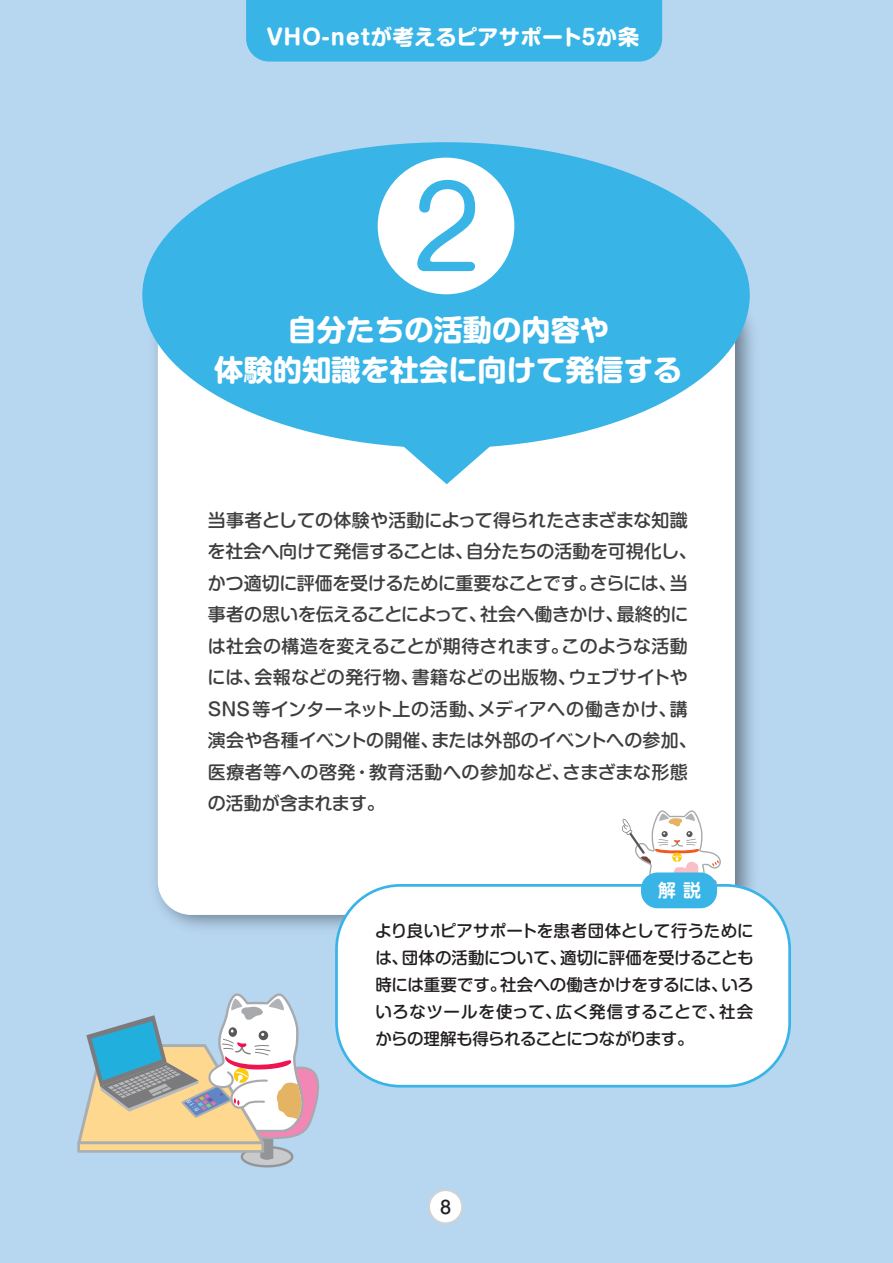
<style>
.page{position:relative;width:893px;height:1263px;background:#b7d6f0}
.page>*{position:absolute;margin:0;border:0;box-sizing:border-box;transform-origin:0 0}
.t1{font:111.6px "Shin M Go Pro";color:#39b4e7}
.t2{font:700 29.25px/39.8px "Shin M Go Pro";color:#fff;text-align:center}
.t3{font:700 21px "Shin M Go Pro";letter-spacing:.025em;color:#fff}
.t4{font:500 18px/31.5px "Shin M Go Pro";color:#3e3e3f}
.t5{font:700 17.85px "Shin M Go Pro De";color:#fff}
.t6{font:500 17.55px "Shin M Go Pro";color:#231f20}
.t7{font:500 16.5px/27px "Shin M Go Pro";letter-spacing:-.02em;color:#231f20;text-align:justify}
</style>
<div class="page">
<div style="left:158px;top:343px;width:577px;height:572px;background:#fff"></div>
<div style="left:336px;top:885px;width:454px;height:201px;background:#fff;border-radius:64px"></div>
<div style="left:335px;top:884px;width:456px;height:203px;border:3px solid #39b4e7;border-radius:64px"></div>
<svg style="left:621px;top:810px;width:100px;height:87px"></svg>
<div style="left:641px;top:872px;width:76px;height:36px;background:#39b4e7;border-radius:17px"></div>
<svg style="left:384px;top:445px;width:125px;height:39px"></svg>
<div style="left:142px;top:142px;width:608px;height:306px;background:#39b4e7;border-radius:50%"></div>
<div style="left:378px;top:158px;width:136px;height:136px;background:#fff;border-radius:50%"></div>
<div style="left:246px;top:0;width:416px;height:62px;background:#39b4e7"></div>
<svg style="left:242px;top:1147px;width:50px;height:19px"></svg>
<div style="left:241px;top:1146px;width:52px;height:21px;border:2px solid #939598;border-radius:50%"></div>
<div style="left:429px;top:1190px;width:33px;height:33px;background:#fff;border-radius:50%"></div>
<div style="left:428px;top:1189px;width:35px;height:35px;border:2px solid #d1d2d4;border-radius:50%"></div>
<svg style="left:77px;top:993px;width:242px;height:169px"></svg>
<p class="t3" style="left:267px;top:20px;width:374px">VHO-netが考えるピアサポート5か条</p>
<h1 class="t1" style="left:412px;top:139px;width:70px">2</h1>
<h2 class="t2" style="left:214px;top:306px;width:470px">自分たちの活動の内容や<br>体験的知識を社会に向けて発信する</h2>
<p class="t4" style="left:207px;top:502px;width:491px">当事者としての体験や活動によって得られたさまざまな知識を社会へ向けて発信することは、自分たちの活動を可視化し、かつ適切に評価を受けるために重要なことです。さらには、当事者の思いを伝えることによって、社会へ働きかけ、最終的には社会の構造を変えることが期待されます。このような活動には、会報などの発行物、書籍などの出版物、ウェブサイトや<br>SNS等インターネット上の活動、メディアへの働きかけ、講演会や各種イベントの開催、または外部のイベントへの参加、医療者等への啓発・教育活動への参加など、さまざまな形態の活動が含まれます。</p>
<p class="t5" style="left:658px;top:876px;width:44px">解説</p>
<p class="t7" style="left:375px;top:915px;width:380px">より良いピアサポートを患者団体として行うためには、団体の活動について、適切に評価を受けることも時には重要です。社会への働きかけをするには、いろいろなツールを使って、広く発信することで、社会からの理解も得られることにつながります。</p>
<p class="t6" style="left:440px;top:1193px;width:13px">8</p>
</div>
